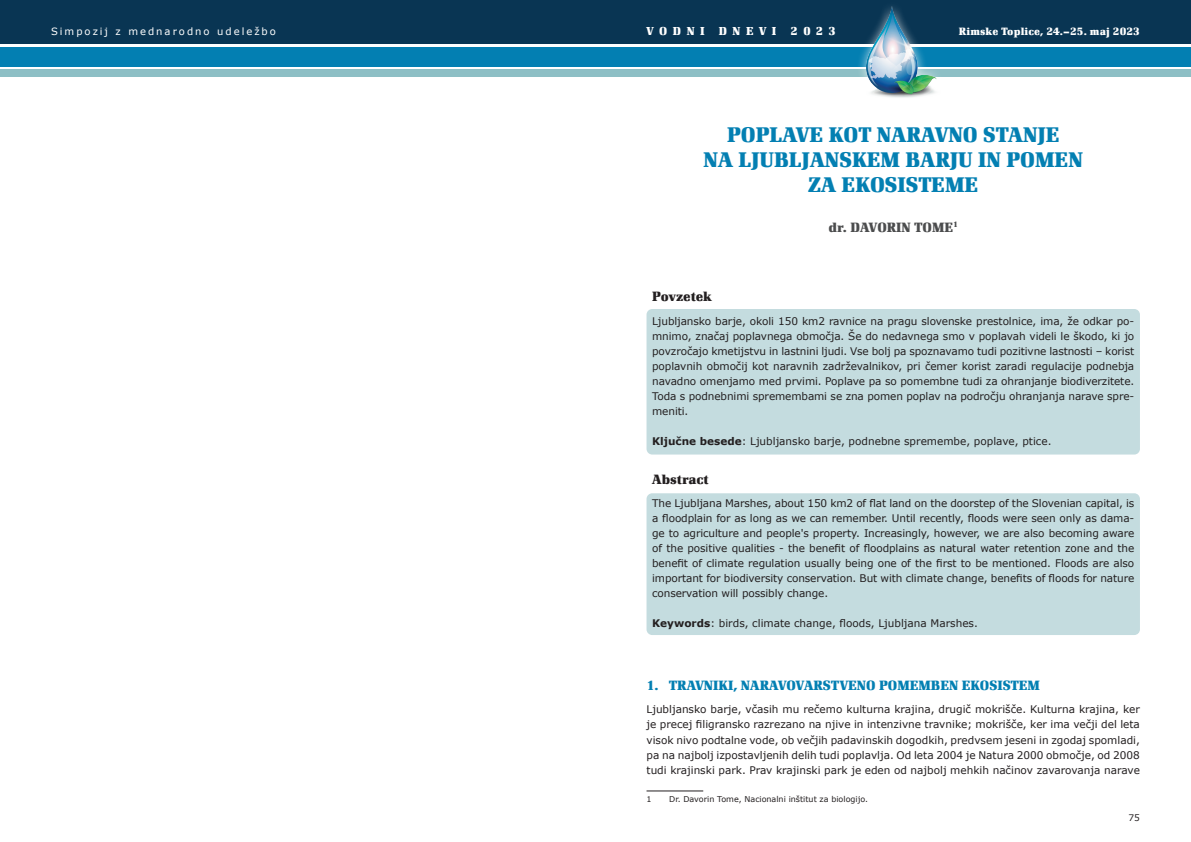
<style>
.page{position:relative;width:1191px;height:842px;background:#fff}
.page>*{position:absolute;margin:0;border:0;box-sizing:border-box;transform-origin:0 0}
.t1{font:700 22px/25px "Renault TCE";color:#037fb2;text-align:center}
.t2{font:700 14px "Renault TCE";color:#037fb2}
.t3{font:700 14px "Renault TCE";color:#231f20}
.t4{font:700 14px "Renault TCE";color:#4b4c4d}
.t5{font:700 12px "Renault TCE";letter-spacing:.46em;color:#fff}
.t6{font:700 11px "Renault TCE";letter-spacing:.01em;color:#fff}
.t7{font:10.5px/15px "Verdana";color:#231f20;text-align:justify}
.t8{font:10px "Verdana";letter-spacing:.2em;color:#fff}
.t9{font:9px "Verdana";color:#231f20}
.t10{font:8px "Verdana";color:#231f20}
.s1{font-weight:700}
</style>
<div class="page">
<div style="left:0;top:0;width:1191px;height:44px;background:#093553"></div>
<div style="left:0;top:47px;width:1191px;height:20px;background:#037fb2"></div>
<div style="left:0;top:70px;width:1191px;height:7px;background:#8dbfc5"></div>
<div style="left:856px;top:0;width:90px;height:108px;background:#fff;opacity:.75"></div>
<img style="left:865px;top:7px;width:77px;height:92px">
<div style="left:646px;top:309px;width:494px;height:145px;background:#c4dcdf;border-radius:6px"></div>
<div style="left:646px;top:493px;width:494px;height:142px;background:#c4dcdf;border-radius:6px"></div>
<hr style="left:646px;top:791px;width:57px;height:1px;background:#231f20">
<p class="t8" style="left:51px;top:25px;width:226px">Simpozij z mednarodno udeležbo</p>
<p class="t5" style="left:646px;top:25px;width:191px">VODNI DNEVI 2023</p>
<p class="t6" style="left:959px;top:25px;width:182px">Rimske Toplice, 24.–25. maj 2023</p>
<h1 class="t1" style="left:703px;top:122px;width:381px">POPLAVE KOT NARAVNO STANJE<br>NA LJUBLJANSKEM BARJU IN POMEN<br>ZA EKOSISTEME</h1>
<h2 class="t4" style="left:828px;top:220px;width:131px">dr. DAVORIN TOME<sup>1</sup></h2>
<h2 class="t3" style="left:652px;top:289px;width:61px">Povzetek</h2>
<p class="t7" style="left:652px;top:313px;width:483px">Ljubljansko barje, okoli 150 km2 ravnice na pragu slovenske prestolnice, ima, že odkar po&shy;mnimo, značaj poplavnega območja. Še do nedavnega smo v poplavah videli le škodo, ki jo povzročajo kmetijstvu in lastnini ljudi. Vse bolj pa spoznavamo tudi pozitivne lastnosti – korist poplavnih območij kot naravnih zadrževalnikov, pri čemer korist zaradi regulacije podnebja navadno omenjamo med prvimi. Poplave pa so pomembne tudi za ohranjanje biodiverzitete.<br>Toda s podnebnimi spremembami se zna pomen poplav na področju ohranjanja narave spre&shy;meniti.</p>
<p class="t7" style="left:652px;top:433px;width:401px"><span class="s1">Ključne besede</span>: Ljubljansko barje, podnebne spremembe, poplave, ptice.</p>
<h2 class="t3" style="left:652px;top:471px;width:58px">Abstract</h2>
<p class="t7" style="left:652px;top:496px;width:483px">The Ljubljana Marshes, about 150 km2 of flat land on the doorstep of the Slovenian capital, is a floodplain for as long as we can remember. Until recently, floods were seen only as dama&shy;ge to agriculture and people's property. Increasingly, however, we are also becoming aware of the positive qualities - the benefit of floodplains as natural water retention zone and the benefit of climate regulation usually being one of the first to be mentioned. Floods are also important for biodiversity conservation. But with climate change, benefits of floods for nature conservation will possibly change.</p>
<p class="t7" style="left:652px;top:616px;width:327px"><span class="s1">Keywords</span>: birds, climate change, floods, Ljubljana Marshes.</p>
<h2 class="t2" style="left:646px;top:678px;width:395px">1. TRAVNIKI, NARAVOVARSTVENO POMEMBEN EKOSISTEM</h2>
<p class="t7" style="left:646px;top:702px;width:495px">Ljubljansko barje, včasih mu rečemo kulturna krajina, drugič mokrišče. Kulturna krajina, ker je precej filigransko razrezano na njive in intenzivne travnike; mokrišče, ker ima večji del leta visok nivo podtalne vode, ob večjih padavinskih dogodkih, predvsem jeseni in zgodaj spomladi, pa na najbolj izpostavljenih delih tudi poplavlja. Od leta 2004 je Natura 2000 območje, od 2008 tudi krajinski park. Prav krajinski park je eden od najbolj mehkih načinov zavarovanja narave</p>
<p class="t10" style="left:646px;top:794px;width:7px">1</p>
<p class="t10" style="left:669px;top:794px;width:200px">Dr. Davorin Tome, Nacionalni inštitut za biologijo.</p>
<p class="t9" style="left:1128px;top:811px;width:13px">75</p>
</div>
